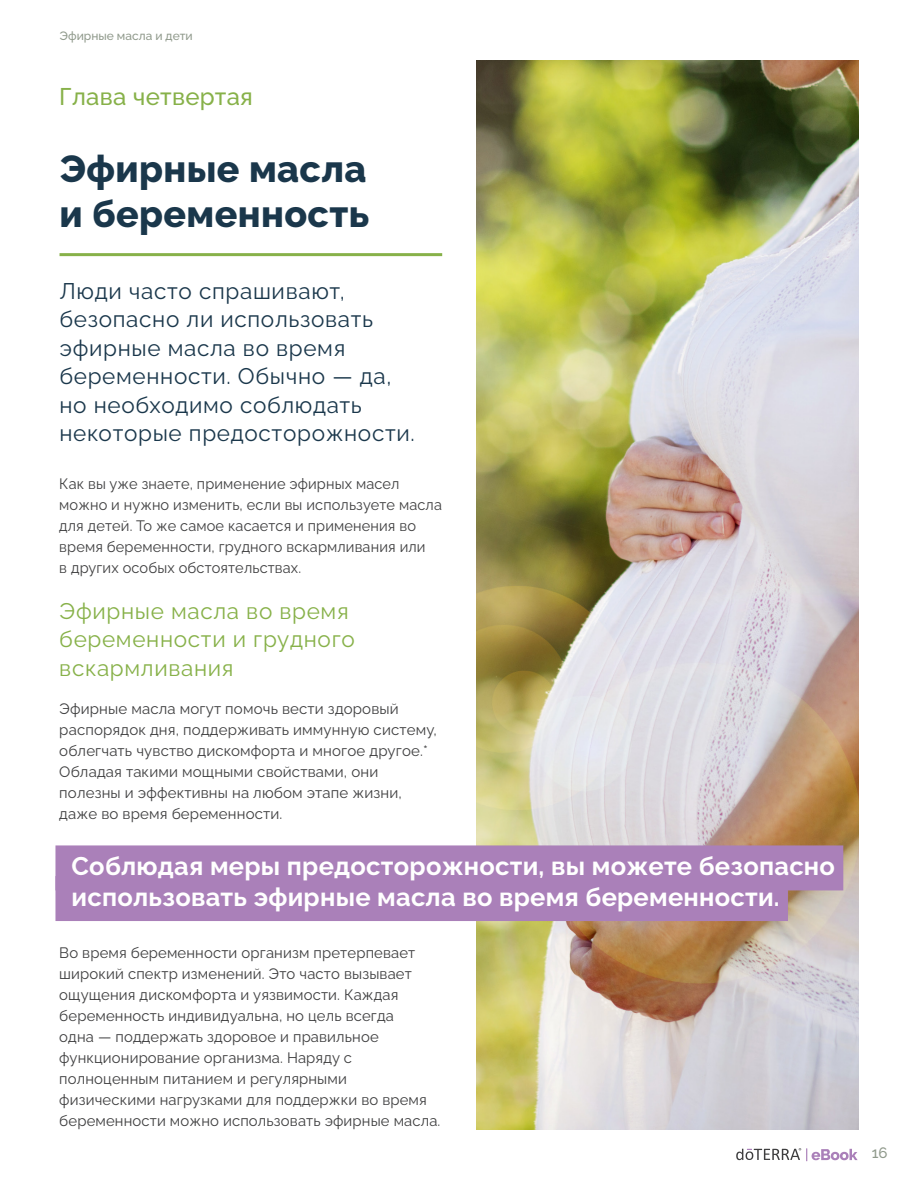
<style>
.page{position:relative;width:918px;height:1188px;background:#fff}
.page>*{position:absolute;margin:0;border:0;box-sizing:border-box;transform-origin:0 0}
.Chapter_Title{font:700 37.5px/45px "Raleway v 4020 Extra";letter-spacing:.01em;color:#1a374b}
.Paragraph_Style_1{font:25.5px "Raleway v 4020 Bold";letter-spacing:.01em;color:#fff}
.Chapter_Title-2{font:24px "Raleway v 4020 Medium";letter-spacing:.01em;color:#87b149}
.Intro_Paragraph{font:22.5px/28.5px "Raleway v 4020 Regular";letter-spacing:.03em;color:#1a374b}
.Intro_Paragraph-2{font:22.5px/28.5px "Raleway v 4020 Regular";letter-spacing:.03em;color:#87b149}
.Body_Copy{font:15px/21px "Raleway v 4020 Regular";letter-spacing:.01em;color:#3e3e3f}
.t1{font:15px "Raleway v 4020 Medium";color:#909a8c}
.t2{font:12px "Raleway v 4020 Medium";color:#909a8c}
</style>
<div class="page">
<svg style="left:736px;top:1148px;width:122px;height:13px"></svg>
<img style="left:476px;top:60px;width:382px;height:1069px">
<hr style="left:60px;top:253px;width:382px;height:3px;background:#87b149">
<div style="left:55px;top:845px;width:788px;height:45px;background:#aa80b9"></div>
<div style="left:55px;top:876px;width:733px;height:45px;background:#aa80b9"></div>
<p class="t2" style="left:60px;top:26px;width:135px">Эфирные масла и дети</p>
<p class="Chapter_Title-2" style="left:59px;top:77px;width:195px">Глава четвертая</p>
<p class="Chapter_Title" style="left:60px;top:143px;width:311px">Эфирные масла и беременность</p>
<p class="Intro_Paragraph" style="left:60px;top:274px;width:357px">Люди часто спрашивают, безопасно ли использовать эфирные масла во время беременности. Обычно — да, но необходимо соблюдать некоторые предосторожности.</p>
<p class="Body_Copy" style="left:59px;top:472px;width:384px">Как вы уже знаете, применение эфирных масел можно и нужно изменить, если вы используете масла для детей. То же самое касается и применения во время беременности, грудного вскармливания или<br>в других особых обстоятельствах.</p>
<p class="Intro_Paragraph-2" style="left:59px;top:594px;width:297px">Эфирные масла во время беременности и грудного вскармливания</p>
<p class="Body_Copy" style="left:59px;top:696px;width:379px">Эфирные масла могут помочь вести здоровый распорядок дня, поддерживать иммунную систему, облегчать чувство дискомфорта и многое другое.* Обладая такими мощными свойствами, они полезны и эффективны на любом этапе жизни, даже во время беременности.</p>
<p class="Paragraph_Style_1" style="left:72px;top:846px;width:765px">Соблюдая меры предосторожности, вы можете безопасно</p>
<p class="Paragraph_Style_1" style="left:72px;top:877px;width:710px">использовать эфирные масла во время беременности.</p>
<p class="Body_Copy" style="left:59px;top:941px;width:383px">Во время беременности организм претерпевает широкий спектр изменений. Это часто вызывает ощущения дискомфорта и уязвимости. Каждая беременность индивидуальна, но цель всегда<br>одна — поддержать здоровое и правильное функционирование организма. Наряду с полноценным питанием и регулярными физическими нагрузками для поддержки во время беременности можно использовать эфирные масла.</p>
<p class="t1" style="left:872px;top:1141px;width:17px">16</p>
</div>
